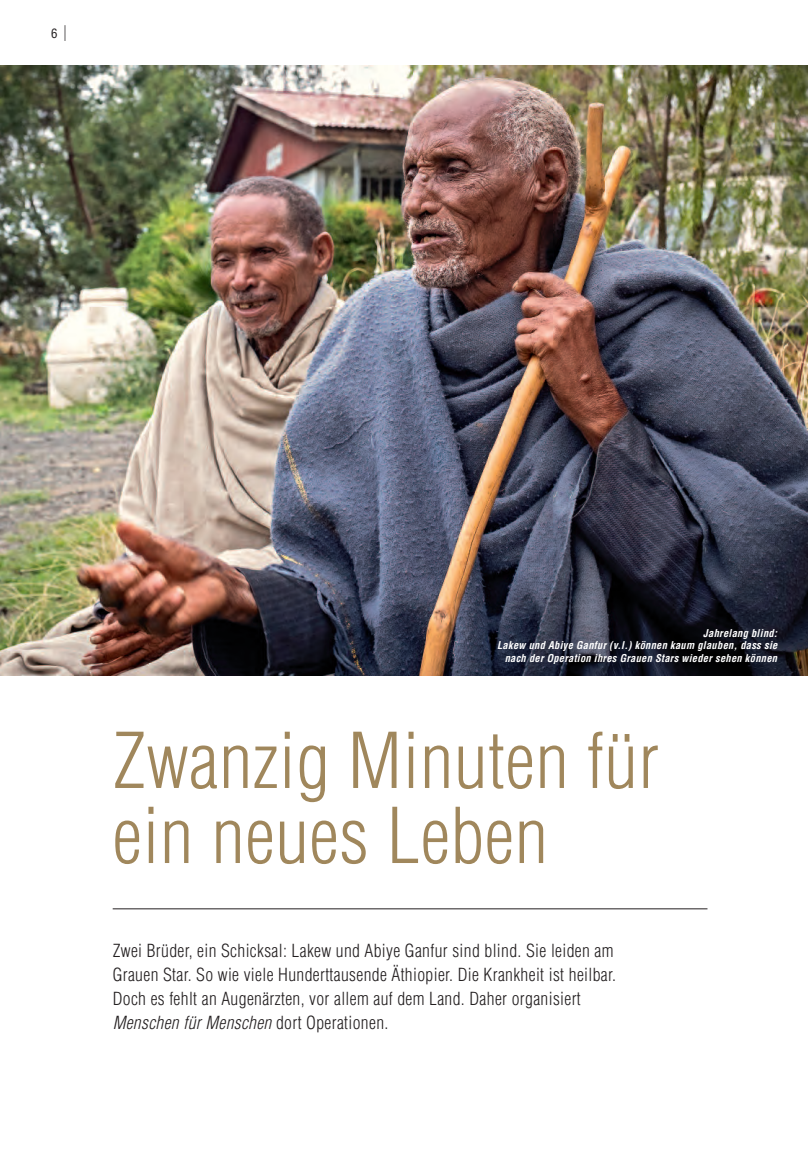
<style>
.page{position:relative;width:808px;height:1170px;background:#fff}
.page>*{position:absolute;margin:0;border:0;box-sizing:border-box;transform-origin:0 0}
.t1{font:300 condensed 75px/75px "Helvetica";letter-spacing:.01em;color:#a0875c}
.t2{font:300 condensed 17.7px/24px "Helvetica";letter-spacing:.02em;color:#231f20}
.t3{font:condensed 12.75px "Helvetica";color:#231f20}
.t4{font:italic 700 condensed 10.5px/12.5px "Helvetica";letter-spacing:.025em;color:#fff;text-align:right}
.s1{font-size:15.75px}
.s2{font-style:italic}
</style>
<div class="page">
<img style="left:0;top:65px;width:808px;height:610px">
<hr style="left:113px;top:908px;width:594px;height:1px;background:#231f20">
<p class="t3" style="left:51px;top:26px;width:17px">6 <span class="s1">|</span></p>
<p class="t4" style="left:497px;top:627px;width:282px">Jahrelang blind:<br>Lakew und Abiye Ganfur (v.l.) können kaum glauben, dass sie nach der Operation ihres Grauen Stars wieder sehen können</p>
<h1 class="t1" style="left:113px;top:724px;width:548px">Zwanzig Minuten für ein neues Leben</h1>
<p class="t2" style="left:113px;top:938px;width:505px">Zwei Brüder, ein Schicksal: Lakew und Abiye Ganfur sind blind. Sie leiden am Grauen Star. So wie viele Hunderttausende Äthiopier. Die Krankheit ist heilbar.<br>Doch es fehlt an Augenärzten, vor allem auf dem Land. Daher organisiert <span class="s2">Menschen für Menschen</span> dort Operationen.</p>
</div>
